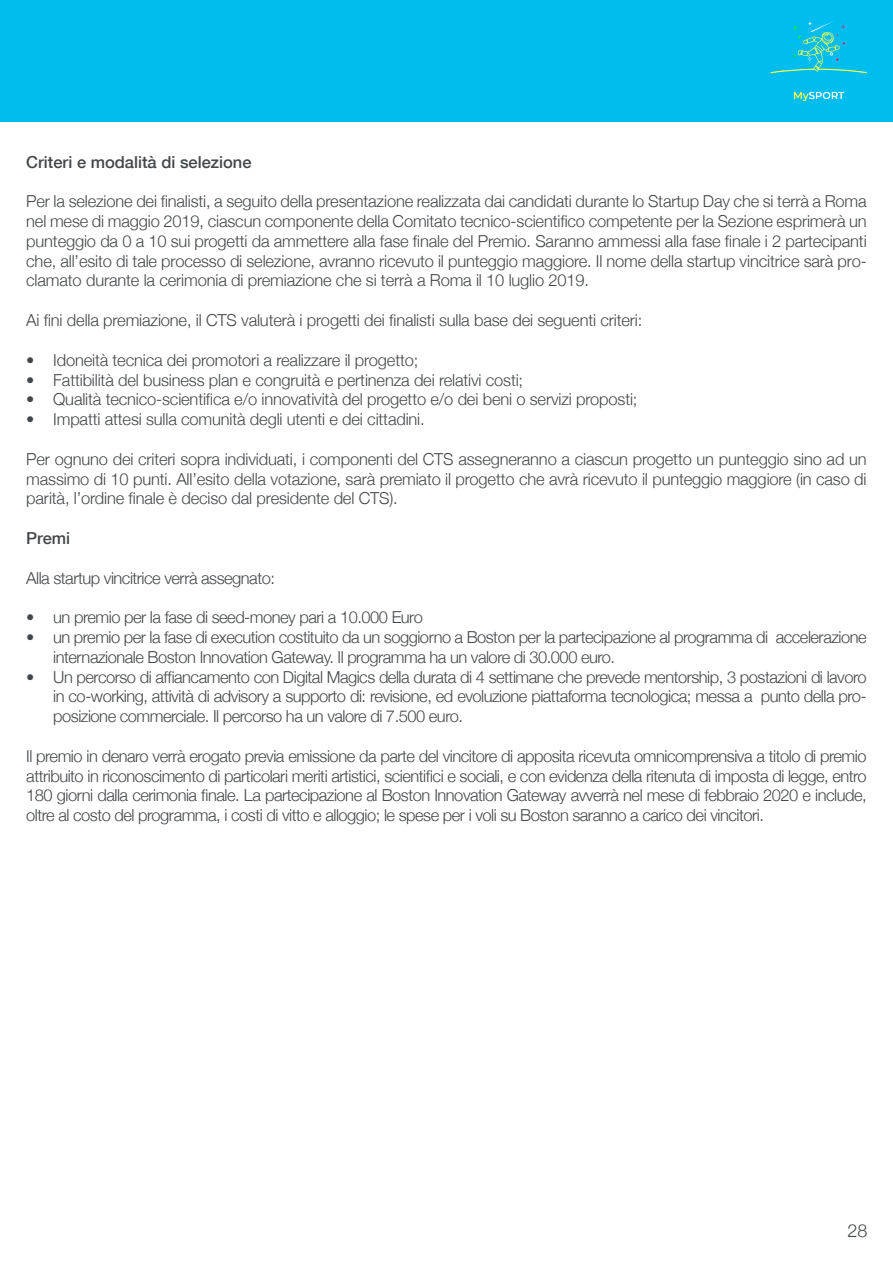
<style>
.page{position:relative;width:893px;height:1263px;background:#fff}
.page>*{position:absolute;margin:0;border:0;box-sizing:border-box;transform-origin:0 0}
.t1{font:300 18px "Helvetica Neue";color:#444749}
.t2{font:300 16.5px/19.8px "Helvetica Neue";letter-spacing:-.01em;color:#444749;text-align:justify}
.t3{font:300 16.5px/19.8px "Helvetica Neue";letter-spacing:-.03em;color:#444749}
.t4{font:500 16.5px "Helvetica Neue";color:#444749}
</style>
<div class="page">
<div style="left:0;top:0;width:893px;height:122px;background:#00bdf0"></div>
<svg style="left:794px;top:92px;width:50px;height:9px"></svg>
<svg style="left:771px;top:21px;width:96px;height:52px"></svg>
<p class="t4" style="left:26px;top:149px;width:227px">Criteri e modalità di selezione</p>
<p class="t2" style="left:26px;top:191px;width:842px">Per la selezione dei finalisti, a seguito della presentazione realizzata dai candidati durante lo Startup Day che si terrà a Roma nel mese di maggio 2019, ciascun componente della Comitato tecnico-scientifico competente per la Sezione esprimerà un punteggio da 0 a 10 sui progetti da ammettere alla fase finale del Premio. Saranno ammessi alla fase finale i 2 partecipanti che, all’esito di tale processo di selezione, avranno ricevuto il punteggio maggiore. Il nome della startup vincitrice sarà pro&shy;clamato durante la cerimonia di premiazione che si terrà a Roma il 10 luglio 2019.</p>
<p class="t2" style="left:26px;top:309px;width:618px">Ai fini della premiazione, il CTS valuterà i progetti dei finalisti sulla base dei seguenti criteri:</p>
<p class="t2" style="left:26px;top:349px;width:394px">• Idoneità tecnica dei promotori a realizzare il progetto;</p>
<p class="t2" style="left:26px;top:369px;width:498px">• Fattibilità del business plan e congruità e pertinenza dei relativi costi;</p>
<p class="t2" style="left:26px;top:389px;width:613px">• Qualità tecnico-scientifica e/o innovatività del progetto e/o dei beni o servizi proposti;</p>
<p class="t2" style="left:26px;top:408px;width:400px">• Impatti attesi sulla comunità degli utenti e dei cittadini.</p>
<p class="t2" style="left:26px;top:448px;width:842px">Per ognuno dei criteri sopra individuati, i componenti del CTS assegneranno a ciascun progetto un punteggio sino ad un massimo di 10 punti. All’esito della votazione, sarà premiato il progetto che avrà ricevuto il punteggio maggiore (in caso di parità, l’ordine finale è deciso dal presidente del CTS).</p>
<p class="t4" style="left:26px;top:525px;width:46px">Premi</p>
<p class="t3" style="left:26px;top:567px;width:250px">Alla startup vincitrice verrà assegnato:</p>
<p class="t3" style="left:26px;top:606px;width:398px">• un premio per la fase di seed-money pari a 10.000 Euro</p>
<p class="t3" style="left:53px;top:626px;width:815px;text-indent:-27px">• un premio per la fase di execution costituito da un soggiorno a Boston per la partecipazione al programma di accelerazione internazionale Boston Innovation Gateway. Il programma ha un valore di 30.000 euro.</p>
<p class="t2" style="left:53px;top:666px;width:815px;text-indent:-27px">• Un percorso di affiancamento con Digital Magics della durata di 4 settimane che prevede mentorship, 3 postazioni di lavoro in co-working, attività di advisory a supporto di: revisione, ed evoluzione piattaforma tecnologica; messa a punto della pro&shy;posizione commerciale. Il percorso ha un valore di 7.500 euro.</p>
<p class="t2" style="left:26px;top:745px;width:842px">Il premio in denaro verrà erogato previa emissione da parte del vincitore di apposita ricevuta omnicomprensiva a titolo di premio attribuito in riconoscimento di particolari meriti artistici, scientifici e sociali, e con evidenza della ritenuta di imposta di legge, entro 180 giorni dalla cerimonia finale. La partecipazione al Boston Innovation Gateway avverrà nel mese di febbraio 2020 e include, oltre al costo del programma, i costi di vitto e alloggio; le spese per i voli su Boston saranno a carico dei vincitori.</p>
<p class="t1" style="left:847px;top:1216px;width:22px">28</p>
</div>
